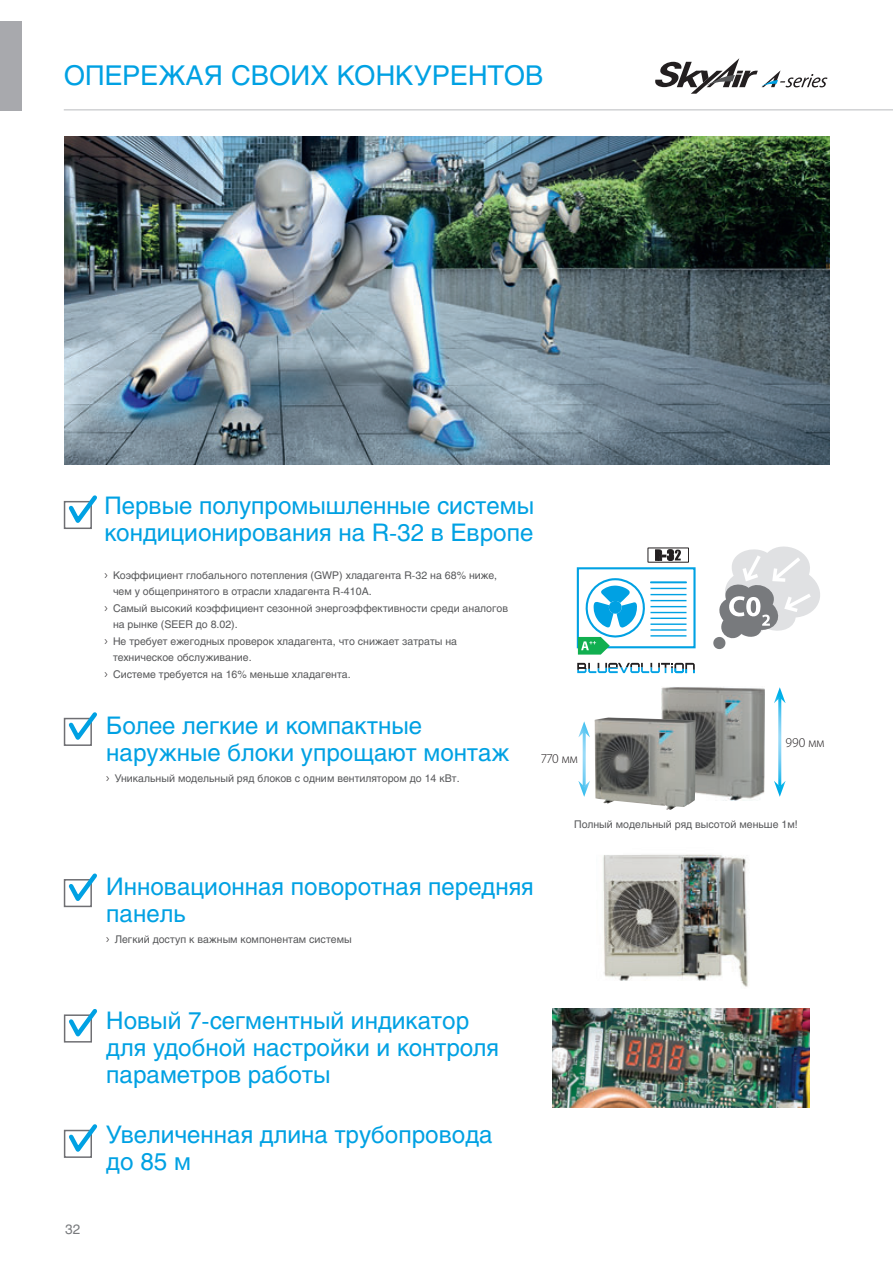
<style>
.page{position:relative;width:893px;height:1263px;background:#fff}
.page>*{position:absolute;margin:0;border:0;box-sizing:border-box;transform-origin:0 0}
.t1{font:27px "Helios";color:#00a1e3}
.t2{font:24px/27px "Helios C";color:#00a1e3}
.t3{font:300 13.5px "Myriad Pro";color:#231f20}
.t4{font:13.5px "Helios";color:#787a7d}
.t5{font:10.5px "Helios C";color:#57585a}
.s1{font-family:"Myriad Pro";font-weight:300;font-size:13.5px;color:#231f20}
</style>
<div class="page">
<div style="left:0;top:21px;width:21px;height:90px;background:#a8a9ad"></div>
<hr style="left:64px;top:109px;width:829px;height:2px;background:#d1d2d4">
<img style="left:661px;top:687px;width:103px;height:114px">
<svg style="left:713px;top:546px;width:107px;height:103px"></svg>
<div style="left:648px;top:548px;width:41px;height:15px;border:1px solid #231f20"></div>
<svg style="left:655px;top:549px;width:26px;height:12px"></svg>
<svg style="left:577px;top:567px;width:118px;height:88px"></svg>
<svg style="left:577px;top:663px;width:118px;height:10px"></svg>
<div style="left:64px;top:501px;width:28px;height:28px;border:2px solid #6f6f73"></div>
<svg style="left:65px;top:495px;width:32px;height:34px"></svg>
<svg style="left:63px;top:712px;width:34px;height:196px"></svg>
<svg style="left:63px;top:1009px;width:35px;height:149px"></svg>
<img style="left:552px;top:1008px;width:257px;height:99px">
<img style="left:603px;top:854px;width:145px;height:133px">
<svg style="left:655px;top:58px;width:172px;height:36px"></svg>
<img style="left:594px;top:717px;width:102px;height:93px">
<svg style="left:774px;top:687px;width:12px;height:16px"></svg>
<svg style="left:774px;top:781px;width:12px;height:16px"></svg>
<svg style="left:578px;top:721px;width:12px;height:16px"></svg>
<svg style="left:578px;top:781px;width:12px;height:16px"></svg>
<img style="left:64px;top:136px;width:765px;height:328px">
<h1 class="t1" style="left:64px;top:65px;width:481px">ОПЕРЕЖАЯ СВОИХ КОНКУРЕНТОВ</h1>
<h2 class="t2" style="left:104px;top:495px;width:431px">Первые полупромышленные системы кондиционирования на R-32 в Европе</h2>
<p class="t5" style="left:104px;top:571px;width:394px"><span class="s1">›</span> Коэффициент глобального потепления (GWP) хладагента R-32 на 68% ниже,</p>
<p class="t5" style="left:113px;top:588px;width:260px">чем у общепринятого в отрасли хладагента R-410A.</p>
<p class="t5" style="left:104px;top:604px;width:405px"><span class="s1">›</span> Самый высокий коэффициент сезонной энергоэффективности среди аналогов</p>
<p class="t5" style="left:113px;top:621px;width:126px">на рынке (SEER до 8.02).</p>
<p class="t5" style="left:104px;top:637px;width:354px"><span class="s1">›</span> Не требует ежегодных проверок хладагента, что снижает затраты на</p>
<p class="t5" style="left:113px;top:654px;width:140px">техническое обслуживание.</p>
<p class="t5" style="left:104px;top:670px;width:248px"><span class="s1">›</span> Системе требуется на 16% меньше хладагента.</p>
<h2 class="t2" style="left:106px;top:715px;width:404px">Более легкие и компактные наружные блоки упрощают монтаж</h2>
<p class="t5" style="left:106px;top:774px;width:355px"><span class="s1">›</span> Уникальный модельный ряд блоков с одним вентилятором до 14 кВт.</p>
<p class="t3" style="left:541px;top:754px;width:38px">770 мм</p>
<p class="t3" style="left:786px;top:738px;width:40px">990 мм</p>
<p class="t5" style="left:574px;top:821px;width:225px">Полный модельный ряд высотой меньше 1м!</p>
<h2 class="t2" style="left:106px;top:876px;width:429px">Инновационная поворотная передняя панель</h2>
<p class="t5" style="left:106px;top:936px;width:247px"><span class="s1">›</span> Легкий доступ к важным компонентам системы</p>
<p class="t4" style="left:65px;top:1224px;width:17px">32</p>
<h2 class="t2" style="left:106px;top:1009px;width:394px">Новый 7-сегментный индикатор для удобной настройки и контроля параметров работы</h2>
<h2 class="t2" style="left:106px;top:1123px;width:388px">Увеличенная длина трубопровода до 85 м</h2>
</div>
